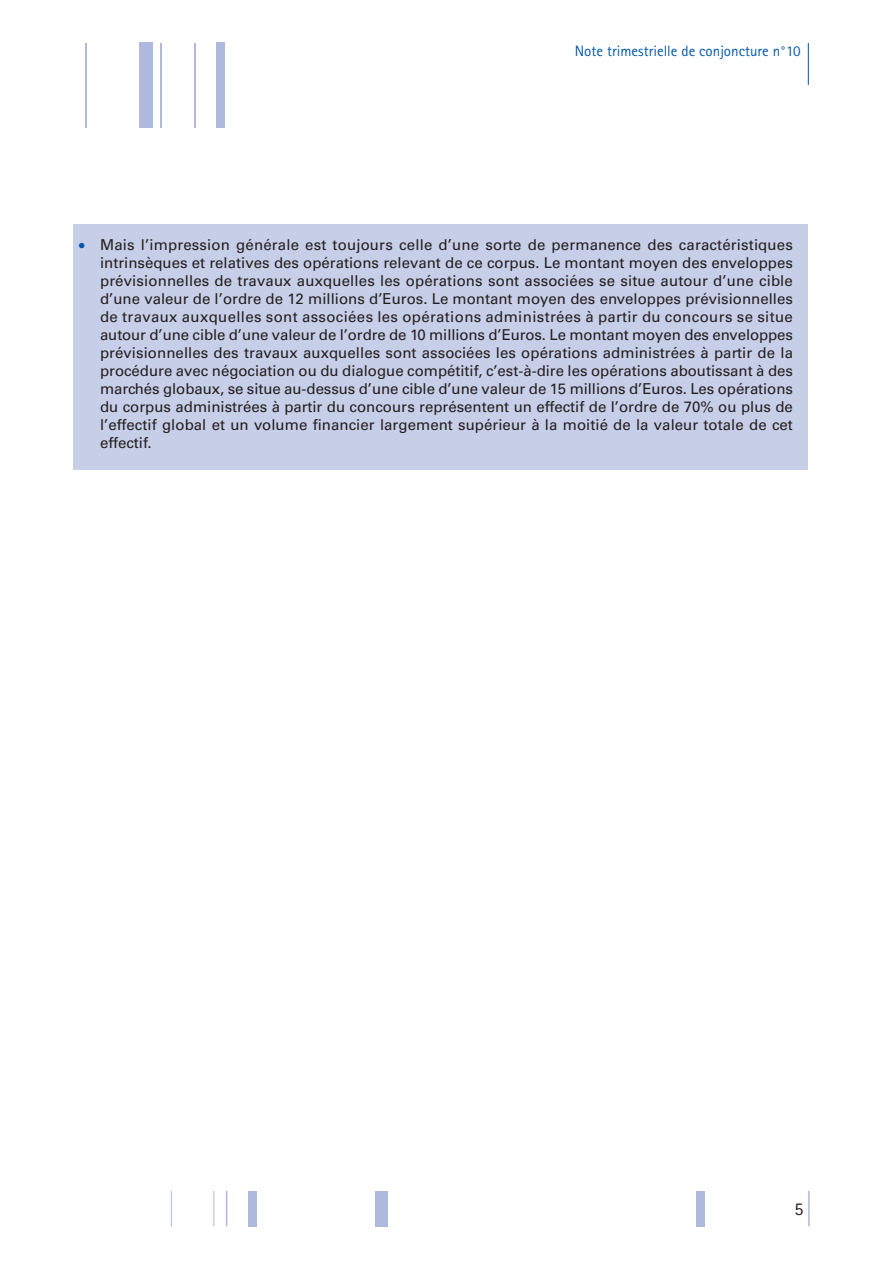
<style>
.page{position:relative;width:893px;height:1263px;background:#fff}
.page>*{position:absolute;margin:0;border:0;box-sizing:border-box;transform-origin:0 0}
.t1{font:18px "Agfa Rotis Sans Serif";color:#231f20}
.t2{font:15px/18px "Univers LT";letter-spacing:.005em;color:#231f20;text-align:justify}
.t3{font:15px "Agfa Rotis Sans Serif";color:#0157a8}
.t4{font:15px "Univers LT";color:#0157a8}
</style>
<div class="page">
<div style="left:697px;top:1191px;width:8px;height:35px;background:#aeb9dd"></div>
<hr style="left:808px;top:1191px;width:2px;height:35px;background:#aeb9dd">
<div style="left:375px;top:1191px;width:13px;height:35px;background:#aeb9dd"></div>
<div style="left:248px;top:1191px;width:8px;height:35px;background:#aeb9dd"></div>
<hr style="left:171px;top:1191px;width:1px;height:35px;background:#aeb9dd">
<hr style="left:213px;top:1191px;width:1px;height:35px;background:#aeb9dd">
<hr style="left:226px;top:1191px;width:1px;height:35px;background:#aeb9dd">
<div style="left:139px;top:43px;width:14px;height:85px;background:#aeb9dd"></div>
<div style="left:217px;top:43px;width:8px;height:85px;background:#aeb9dd"></div>
<hr style="left:85px;top:43px;width:2px;height:85px;background:#aeb9dd">
<hr style="left:160px;top:43px;width:1px;height:85px;background:#aeb9dd">
<hr style="left:195px;top:43px;width:1px;height:85px;background:#aeb9dd">
<hr style="left:808px;top:43px;width:1px;height:42px;background:#0157a8">
<div style="left:85px;top:224px;width:723px;height:245px;background:#c7cee7"></div>
<div style="left:73px;top:224px;width:21px;height:246px;background:#c7cee7"></div>
<p class="t3" style="left:575px;top:42px;width:227px">Note trimestrielle de conjoncture n°10</p>
<p class="t4" style="left:79px;top:237px;width:7px">•</p>
<p class="t2" style="left:100px;top:236px;width:694px">Mais l’impression générale est toujours celle d’une sorte de permanence des caractéristiques intrinsèques et relatives des opérations relevant de ce corpus. Le montant moyen des enveloppes prévisionnelles de travaux auxquelles les opérations sont associées se situe autour d’une cible d’une valeur de l’ordre de 12 millions d’Euros. Le montant moyen des enveloppes prévisionnelles de travaux auxquelles sont associées les opérations administrées à partir du concours se situe autour d’une cible d’une valeur de l’ordre de 10 millions d’Euros. Le montant moyen des enveloppes prévisionnelles des travaux auxquelles sont associées les opérations administrées à partir de la procédure avec négociation ou du dialogue compétitif, c’est-à-dire les opérations aboutissant à des marchés globaux, se situe au-dessus d’une cible d’une valeur de 15 millions d’Euros. Les opérations du corpus administrées à partir du concours représentent un effectif de l’ordre de 70% ou plus de l’effectif global et un volume financier largement supérieur à la moitié de la valeur totale de cet effectif.</p>
<p class="t1" style="left:794px;top:1199px;width:10px">5</p>
</div>
